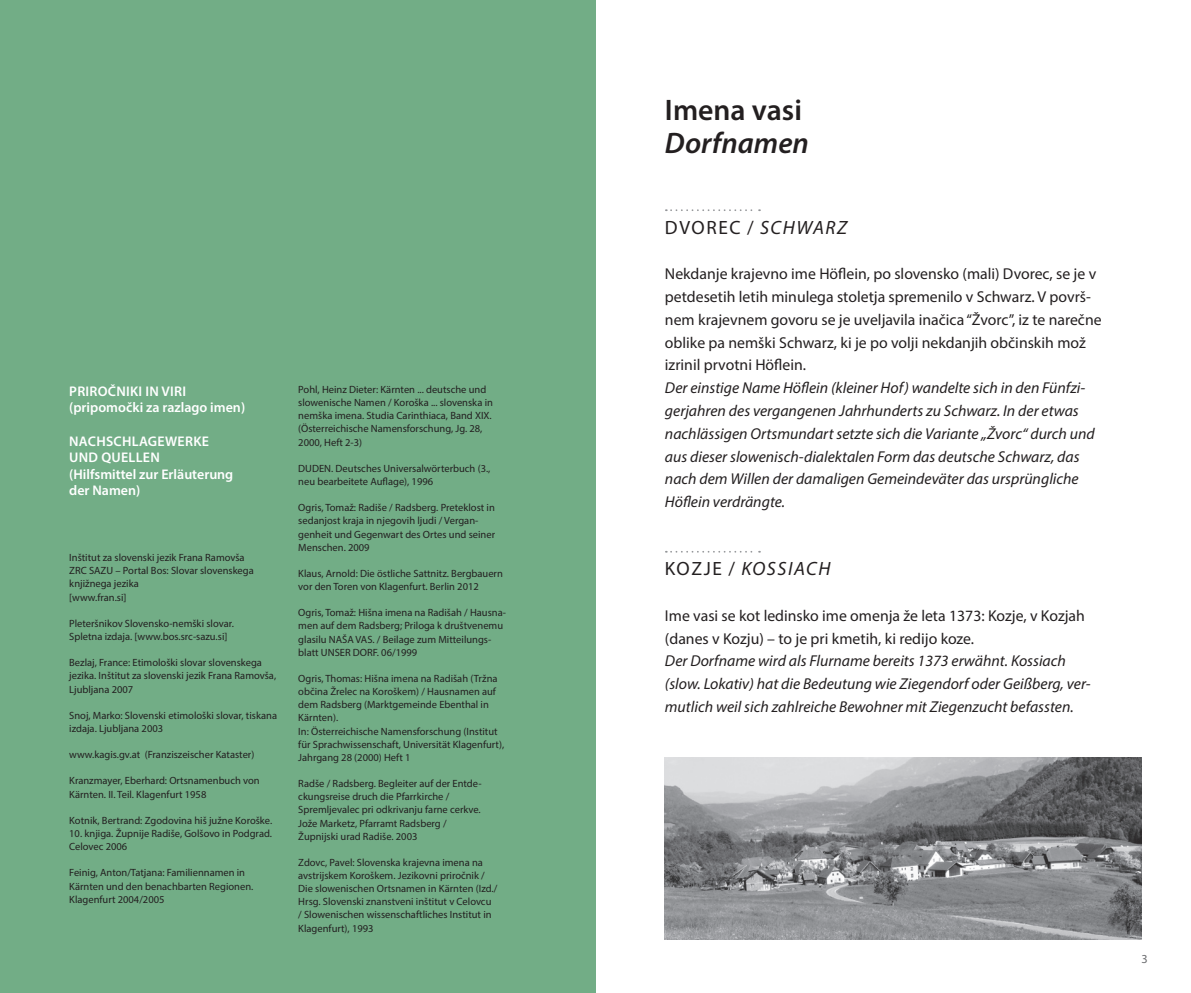
<style>
.page{position:relative;width:1191px;height:993px;background:#fff}
.page>*{position:absolute;margin:0;border:0;box-sizing:border-box;transform-origin:0 0}
.t1{font:600 29.75px "Myriad Pro";color:#231f20}
.t2{font:italic 600 29.75px "Myriad Pro";color:#231f20}
.t3{font:19.25px "Myriad Pro";letter-spacing:.08em;color:#231f20}
.t4{font:italic 19.25px "Myriad Pro";letter-spacing:.08em;color:#231f20}
.t5{font:italic 15.75px/22.8px "Myriad Pro";color:#231f20}
.t6{font:15.75px/22.8px "Myriad Pro";color:#231f20}
.t7{font:600 14px/16.6px "Myriad Pro";color:#fff}
.t8{font:12.25px "Myriad Pro";color:#6c6d70}
.t9{font:10.5px/13.1px "Myriad Pro";color:#231f20}
.s1{font-style:italic}
.s2{font-style:normal}
</style>
<div class="page">
<div style="left:0;top:0;width:595px;height:992px;background:#72ad86"></div>
<svg style="left:666px;top:209px;width:94px;height:2px"></svg>
<svg style="left:666px;top:550px;width:94px;height:2px"></svg>
<img style="left:665px;top:757px;width:476px;height:182px">
<h3 class="t7" style="left:69px;top:382px;width:177px">PRIROČNIKI IN VIRI (pripomočki za razlago imen)</h3>
<h3 class="t7" style="left:69px;top:432px;width:166px">NACHSCHLAGEWERKE<br>UND QUELLEN<br>(Hilfsmittel zur Erläuterung der Namen)</h3>
<p class="t9" style="left:69px;top:550px;width:186px">Inštitut za slovenski jezik Frana Ramovša<br>ZRC SAZU – Portal Bos: Slovar slovenskega knjižnega jezika<br>[www.fran.si]</p>
<p class="t9" style="left:69px;top:616px;width:166px">Pleteršnikov Slovensko-nemški slovar.<br>Spletna izdaja. [www.bos.src-sazu.si]</p>
<p class="t9" style="left:69px;top:655px;width:208px">Bezlaj, France: Etimološki slovar slovenskega jezika. Inštitut za slovenski jezik Frana Ramovša,<br>Ljubljana 2007</p>
<p class="t9" style="left:69px;top:708px;width:209px">Snoj, Marko: Slovenski etimološki slovar, tiskana izdaja. Ljubljana 2003</p>
<p class="t9" style="left:69px;top:747px;width:187px">www.kagis.gv.at (Franziszeischer Kataster)</p>
<p class="t9" style="left:69px;top:774px;width:192px">Kranzmayer, Eberhard: Ortsnamenbuch von<br>Kärnten. II. Teil. Klagenfurt 1958</p>
<p class="t9" style="left:69px;top:813px;width:204px">Kotnik, Bertrand: Zgodovina hiš južne Koroške.</p>
<p class="t9" style="left:69px;top:826px;width:204px">10. knjiga. Župnije Radiše, Golšovo in Podgrad.<br>Celovec 2006</p>
<p class="t9" style="left:69px;top:865px;width:186px">Feinig, Anton/Tatjana: Familiennamen in<br>Kärnten und den benachbarten Regionen.<br>Klagenfurt 2004/2005</p>
<p class="t9" style="left:298px;top:382px;width:196px">Pohl, Heinz Dieter: Kärnten ... deutsche und slowenische Namen / Koroška ... slovenska in nemška imena. Studia Carinthiaca, Band XIX. (Österreichische Namensforschung, Jg. 28, 2000, Heft 2-3)</p>
<p class="t9" style="left:298px;top:461px;width:194px">DUDEN. Deutsches Universalwörterbuch (3., neu bearbeitete Auflage), 1996</p>
<p class="t9" style="left:298px;top:501px;width:198px">Ogris, Tomaž: Radiše / Radsberg. Preteklost in sedanjost kraja in njegovih ljudi / Vergan&shy;genheit und Gegenwart des Ortes und seiner Menschen. 2009</p>
<p class="t9" style="left:298px;top:566px;width:206px">Klaus, Arnold: Die östliche Sattnitz. Bergbauern vor den Toren von Klagenfurt. Berlin 2012</p>
<p class="t9" style="left:298px;top:606px;width:209px">Ogris, Tomaž: Hišna imena na Radišah / Hausna&shy;men auf dem Radsberg; Priloga k društvenemu glasilu NAŠA VAS. / Beilage zum Mitteilungs&shy;blatt UNSER DORF. 06/1999</p>
<p class="t9" style="left:298px;top:671px;width:207px">Ogris, Thomas: Hišna imena na Radišah (Tržna občina Žrelec na Koroškem) / Hausnamen auf dem Radsberg (Marktgemeinde Ebenthal in Kärnten).<br>In: Österreichische Namensforschung (Institut für Sprachwissenschaft, Universität Klagenfurt), Jahrgang 28 (2000) Heft 1</p>
<p class="t9" style="left:298px;top:776px;width:185px">Radše / Radsberg. Begleiter auf der Entde&shy;ckungsreise druch die Pfarrkirche / Spremljevalec pri odkrivanju farne cerkve.<br>Jože Marketz, Pfarramt Radsberg / Župnijski urad Radiše. 2003</p>
<p class="t9" style="left:298px;top:855px;width:200px">Zdovc, Pavel: Slovenska krajevna imena na avstrijskem Koroškem. Jezikovni priročnik / Die slowenischen Ortsnamen in Kärnten (Izd./ Hrsg. Slovenski znanstveni inštitut v Celovcu / Slowenischen wissenschaftliches Institut in Klagenfurt), 1993</p>
<h1 class="t1" style="left:665px;top:91px;width:138px">Imena vasi</h1>
<h1 class="t2" style="left:665px;top:124px;width:145px">Dorfnamen</h1>
<h2 class="t3" style="left:665px;top:215px;width:184px">DVOREC / <span class="s1">SCHWARZ</span></h2>
<p class="t6" style="left:665px;top:262px;width:438px">Nekdanje krajevno ime Höflein, po slovensko (mali) Dvorec, se je v petdesetih letih minulega stoletja spremenilo v Schwarz. V površ&shy;nem krajevnem govoru se je uveljavila inačica “Žvorc”, iz te narečne oblike pa nemški Schwarz, ki je po volji nekdanjih občinskih mož izrinil prvotni Höflein.</p>
<p class="t5" style="left:665px;top:376px;width:431px">Der einstige Name Höflein (kleiner Hof) wandelte sich in den Fünfzi&shy;gerjahren des vergangenen Jahrhunderts zu Schwarz. In der etwas nachlässigen Ortsmundart setzte sich die Variante „Žvorc“ durch und aus dieser slowenisch-dialektalen Form das deutsche Schwarz, das nach dem Willen der damaligen Gemeindeväter das ursprüngliche Höflein verdrängte.</p>
<h2 class="t4" style="left:665px;top:557px;width:167px"><span class="s2">KOZJE /</span> KOSSIACH</h2>
<h3 class="t6" style="left:665px;top:603px;width:421px">Ime vasi se kot ledinsko ime omenja že leta 1373: Kozje, v Kozjah (danes v Kozju) – to je pri kmetih, ki redijo koze.</h3>
<h3 class="t5" style="left:665px;top:649px;width:427px">Der Dorfname wird als Flurname bereits 1373 erwähnt. Kossiach (slow. Lokativ) hat die Bedeutung wie Ziegendorf oder Geißberg, ver&shy;mutlich weil sich zahlreiche Bewohner mit Ziegenzucht befassten.</h3>
<p class="t8" style="left:1141px;top:950px;width:8px">3</p>
</div>
